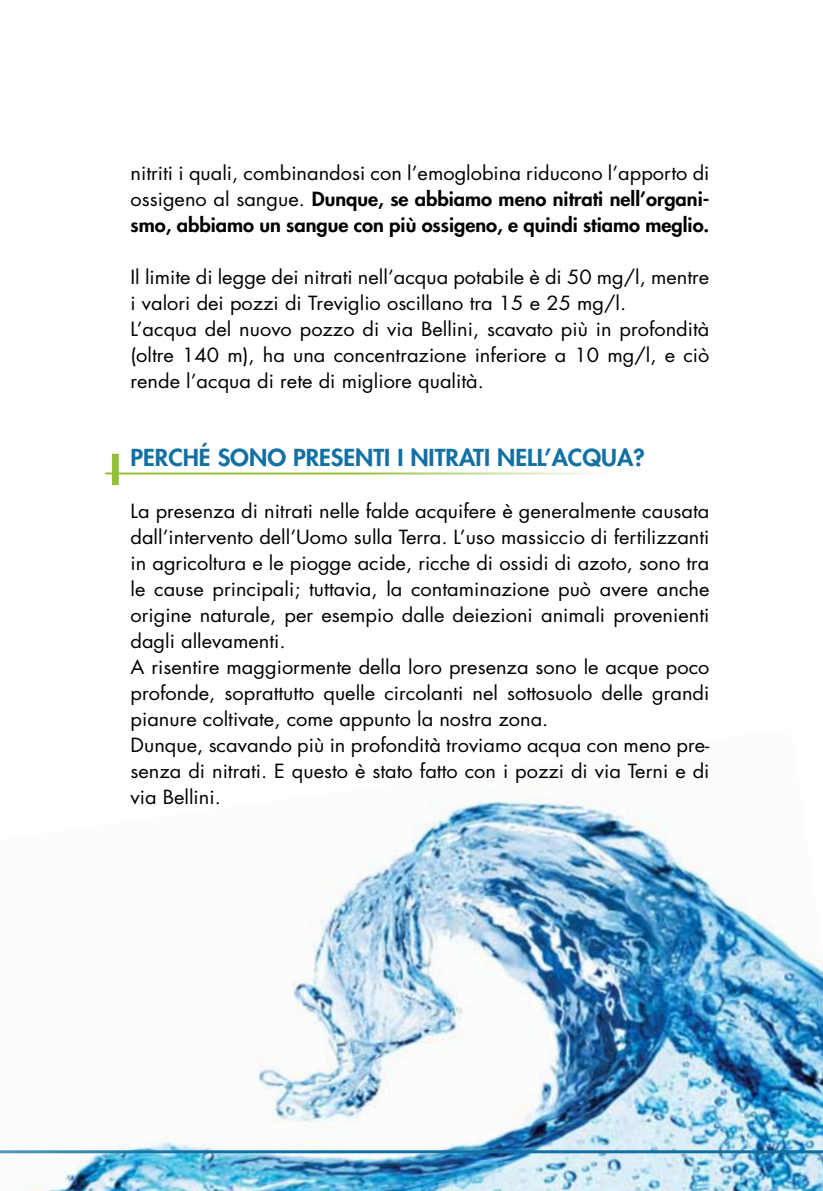
<style>
.page{position:relative;width:823px;height:1191px;background:#fff}
.page>*{position:absolute;margin:0;border:0;box-sizing:border-box;transform-origin:0 0}
.t1{font:800 22.8px "Futura";color:#1270a3;scale:1.05 1}
.t2{font:19px/26px "Futura";color:#000;scale:1.05 1}
.t3{font:800 19px/26px "Futura";color:#000;text-align:justify;scale:1.05 1}
.s1{font-weight:400}
</style>
<div class="page">
<img style="left:0;top:790px;width:822px;height:401px">
<hr style="left:0;top:1150px;width:822px;height:3px;background:#1270a3">
<hr style="left:105px;top:472px;width:506px;height:2px;background:#92c039">
<div style="left:112px;top:454px;width:7px;height:31px;background:#92c039;border:2px solid #92c039"></div>
<p class="t3" style="left:130px;top:160px;width:552px"><span class="s1">nitriti i quali, combinandosi con l’emoglobina riducono l’apporto di ossigeno al sangue.</span> Dunque, se abbiamo meno nitrati nell’organi&shy;smo, abbiamo un sangue con più ossigeno, e quindi stiamo meglio.</p>
<p class="t2" style="left:130px;top:264px;width:552px">Il limite di legge dei nitrati nell’acqua potabile è di 50 mg/l, mentre i valori dei pozzi di Treviglio oscillano tra 15 e 25 mg/l.<br>L’acqua del nuovo pozzo di via Bellini, scavato più in profondità (oltre 140 m), ha una concentrazione inferiore a 10 mg/l, e ciò rende l’acqua di rete di migliore qualità.</p>
<p class="t1" style="left:130px;top:442px;width:100px">PERCHÉ SONO</p>
<p class="t1" style="left:293px;top:442px;width:14px">PRESENT</p>
<p class="t1" style="left:384px;top:442px;width:120px">I I NITRATI NELL</p>
<p class="t1" style="left:544px;top:442px;width:97px">’ACQUA?</p>
<p class="t2" style="left:130px;top:498px;width:552px">La presenza di nitrati nelle falde acquifere è generalmente causata dall’intervento dell’Uomo sulla Terra. L’uso massiccio di fertilizzanti in agricoltura e le piogge acide, ricche di ossidi di azoto, sono tra le cause principali; tuttavia, la contaminazione può avere anche origine naturale, per esempio dalle deiezioni animali provenienti dagli allevamenti.<br>A risentire maggiormente della loro presenza sono le acque poco profonde, soprattutto quelle circolanti nel sottosuolo delle grandi pianure coltivate, come appunto la nostra zona.<br>Dunque, scavando più in profondità troviamo acqua con meno pre&shy;senza di nitrati. E questo è stato fatto con i pozzi di via Terni e di via Bellini.</p>
</div>
